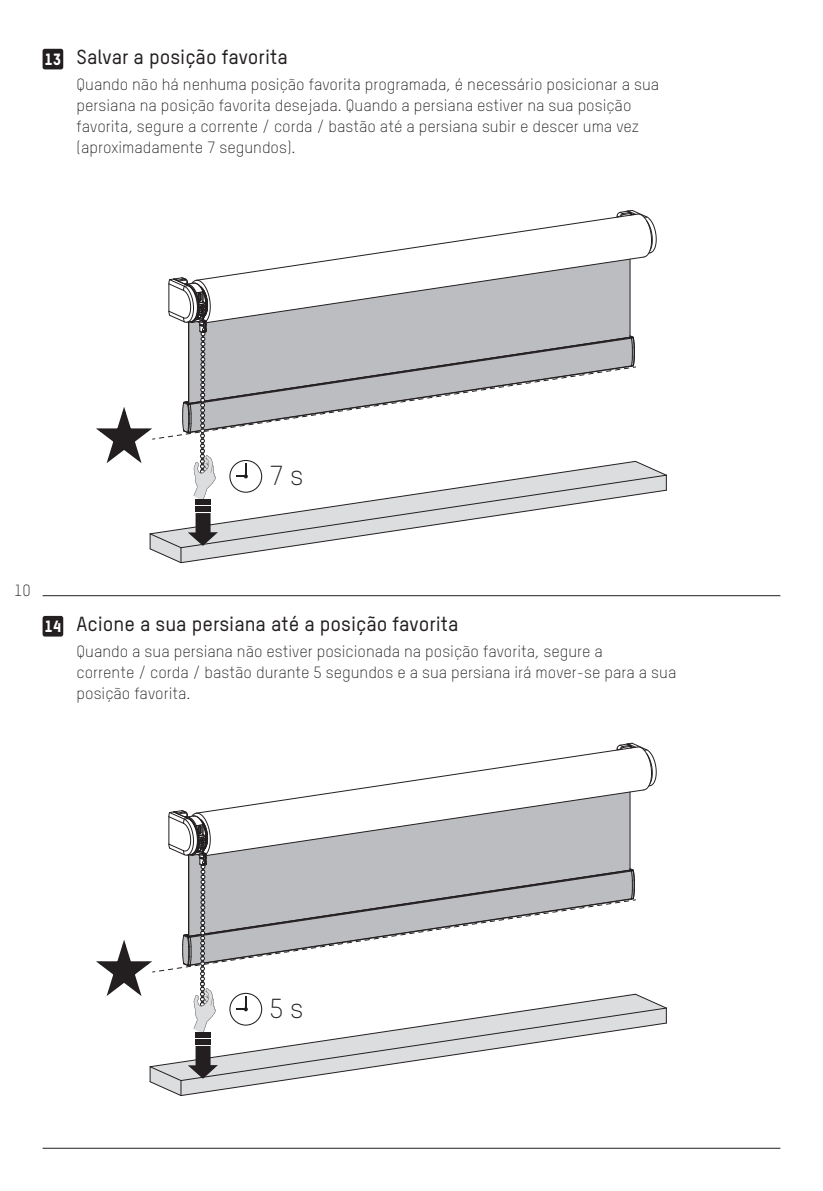
<style>
.page{position:relative;width:823px;height:1191px;background:#fff}
.page>*{position:absolute;margin:0;border:0;box-sizing:border-box;transform-origin:0 0}
.t1{font:300 27px "TSTARPRO";color:#231f20}
.t2{font:500 20px "TSTARPRO";color:#231f20}
.t3{font:300 16px/21px "TSTARPRO";color:#231f20}
.t4{font:16px "TSTARPRO Headline";color:#fff}
</style>
<div class="page">
<div style="left:43px;top:616px;width:20px;height:20px;background:#231f20;border-radius:2px"></div>
<div style="left:43px;top:49px;width:20px;height:20px;background:#231f20;border-radius:2px"></div>
<hr style="left:43px;top:595px;width:737px;height:1px;background:#231f20">
<svg style="left:96px;top:743px;width:570px;height:353px"></svg>
<svg style="left:96px;top:210px;width:570px;height:353px"></svg>
<hr style="left:43px;top:1147px;width:737px;height:1px;background:#231f20">
<p class="t4" style="left:44px;top:50px;width:18px">13</p>
<p class="t2" style="left:77px;top:45px;width:212px">Salvar a posição favorita</p>
<p class="t3" style="left:77px;top:73px;width:583px">Quando não há nenhuma posição favorita programada, é necessário posicionar a sua persiana na posição favorita desejada. Quando a persiana estiver na sua posição favorita, segure a corrente / corda / bastão até a persiana subir e descer uma vez (aproximadamente 7 segundos).</p>
<h1 class="t1" style="left:269px;top:459px;width:36px">7 s</h1>
<p class="t3" style="left:14px;top:579px;width:18px">10</p>
<p class="t4" style="left:44px;top:617px;width:18px">14</p>
<p class="t2" style="left:77px;top:612px;width:383px">Acione a sua persiana até a posição favorita</p>
<p class="t3" style="left:77px;top:640px;width:601px">Quando a sua persiana não estiver posicionada na posição favorita, segure a<br>corrente / corda / bastão durante 5 segundos e a sua persiana irá mover-se para a sua posição favorita.</p>
<h1 class="t1" style="left:269px;top:992px;width:36px">5 s</h1>
</div>
